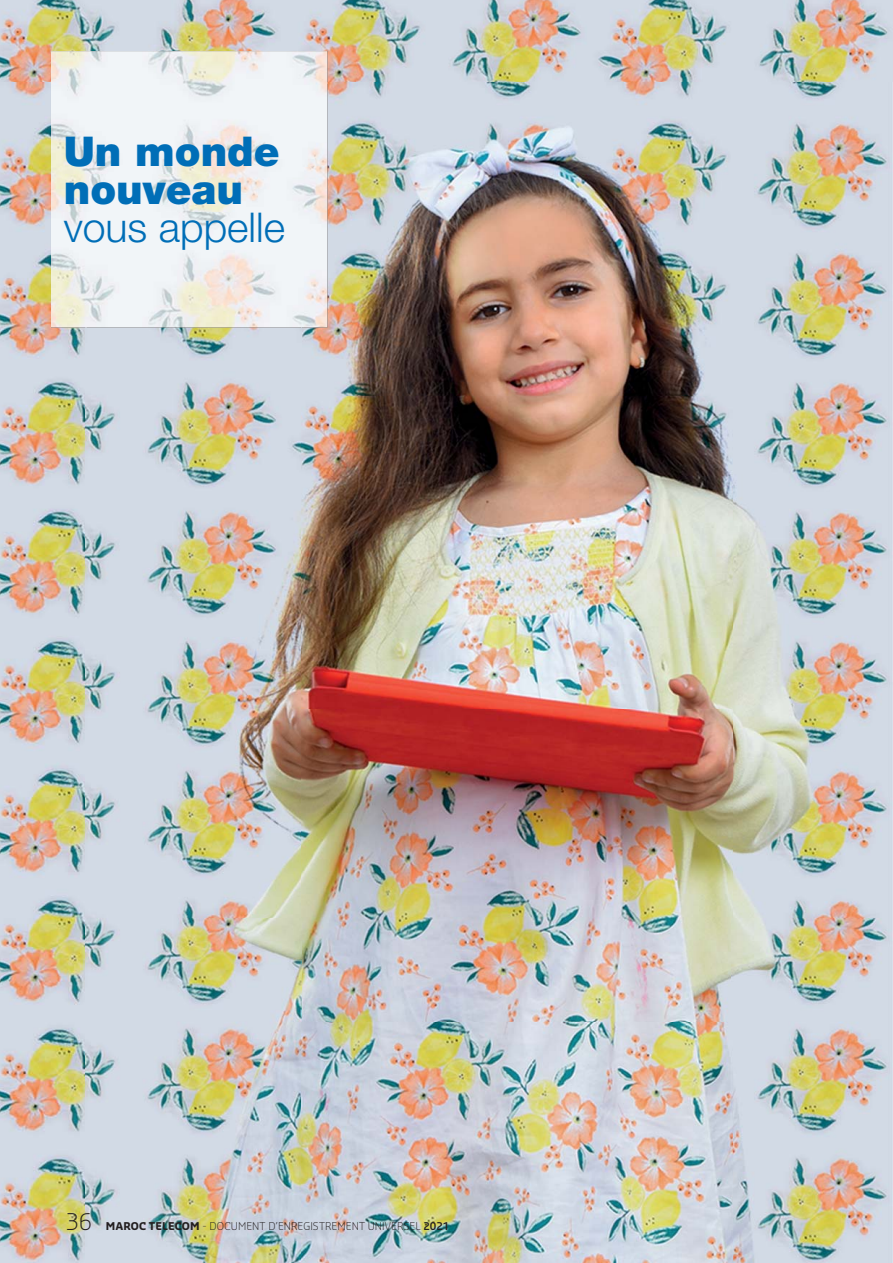
<style>
.page{position:relative;width:893px;height:1263px;background:#fff}
.page>*{position:absolute;margin:0;border:0;box-sizing:border-box;transform-origin:0 0}
.t1{font:900 41.1px/38.1px "Helvetica Neue LT Std";color:#006eb7}
.t2{font:300 41.1px "Helvetica Neue LT Std";color:#006eb7}
.t3{font:300 10.5px "Sansa Pro";letter-spacing:.01em;color:#231f20}
.s1{font-size:22.5px}
.s2{font-weight:700}
.s3{font-weight:600}
</style>
<div class="page">
<img style="left:0;top:0;width:893px;height:82px">
<img style="left:0;top:82px;width:86px;height:1181px">
<img style="left:302px;top:82px;width:591px;height:1181px">
<img style="left:86px;top:327px;width:216px;height:936px">
<img style="left:51px;top:51px;width:276px;height:276px">
<img style="left:66px;top:136px;width:246px;height:30px">
<img style="left:66px;top:175px;width:141px;height:29px">
<div style="left:64px;top:213px;width:220px;height:37px;background:#f1f5f8"></div>
<h1 class="t1" style="left:64px;top:137px;width:217px">Un monde nouveau</h1>
<h1 class="t2" style="left:64px;top:213px;width:223px">vous appelle</h1>
<p class="t3" style="left:65px;top:1221px;width:386px"><span class="s1">36</span> <span class="s2">MAROC TELECOM</span> - DOCUMENT D’ENREGISTREMENT UNIVERSEL <span class="s3">2021</span></p>
</div>
